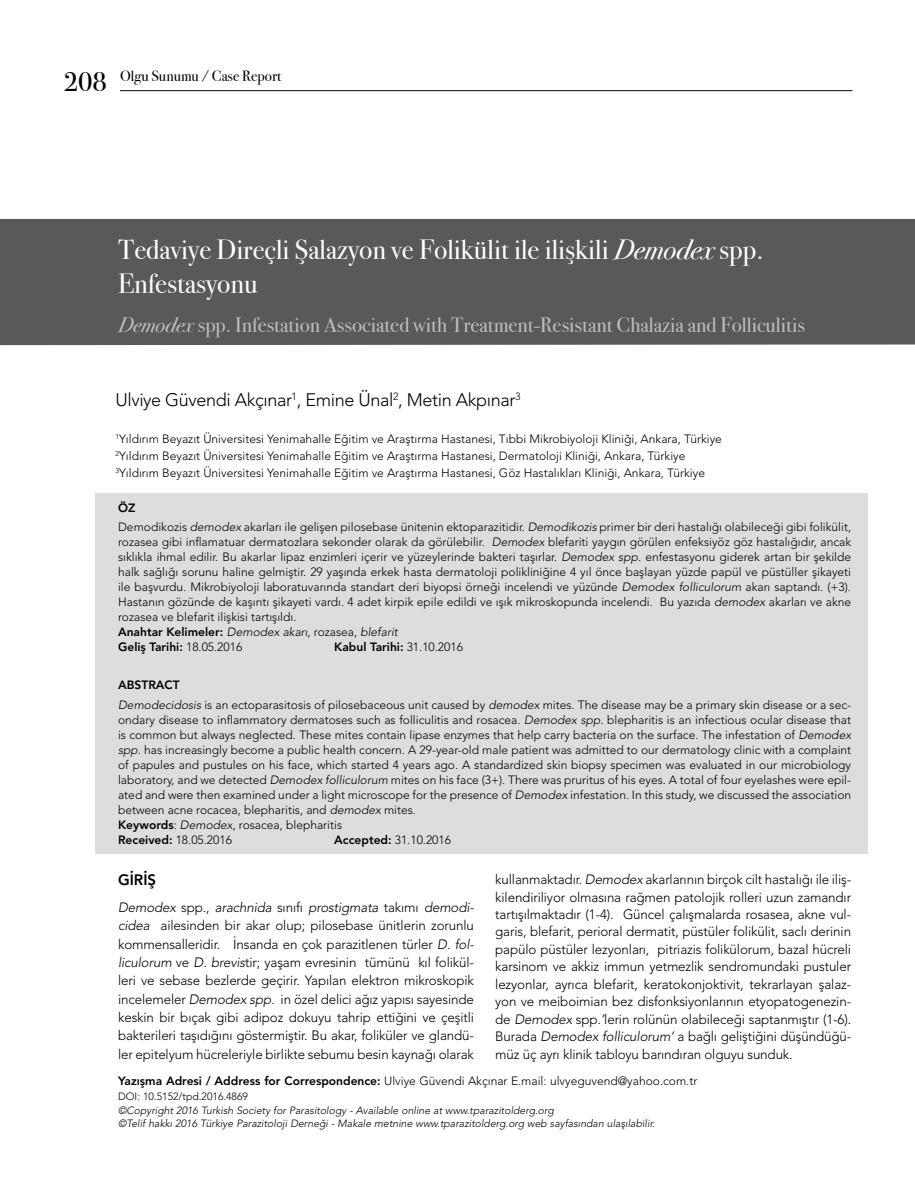
<style>
.page{position:relative;width:915px;height:1191px;background:#fff}
.page>*{position:absolute;margin:0;border:0;box-sizing:border-box;transform-origin:0 0}
.t1{font:27.75px/34.5px "Bodoni Svty Two ITCTT Book";color:#fff}
.t2{font:21px "Bodoni Svty Two ITCTT Book";color:#bcbec0}
.t3{font:300 18px "Avenir LT Std";letter-spacing:-.02em;color:#000}
.t4{font:15px "Bodoni Svty Two ITCTT Book";color:#000}
.t5{font:800 15px "Avenir LT Std";color:#000}
.t6{font:300 13.5px/17.4px "Avenir LT Std";letter-spacing:-.01em;color:#000;text-align:justify}
.t7{font:300 12px/15px "Avenir LT Std";color:#000}
.t8{font:800 12px "Avenir LT Std";color:#000}
.t9{font:italic 300 10.5px/13.5px "Avenir LT Std";color:#000}
.t10{font:300 10.5px "Avenir LT Std";color:#000}
.s1{font-size:27px}
.s2{font-family:"Bodoni Svty Two ITCTT Book Ita"}
.s3{font-weight:800}
.s4{font-style:italic}
.s5{font-weight:300}
</style>
<div class="page">
<div style="left:0;top:219px;width:914px;height:126px;background:#58595b"></div>
<div style="left:96px;top:493px;width:771px;height:360px;background:#dcddde"></div>
<hr style="left:120px;top:90px;width:732px;height:1px;background:#000">
<p class="t4" style="left:64px;top:64px;width:219px"><span class="s1">208</span> Olgu Sunumu / Case Report</p>
<h1 class="t1" style="left:118px;top:229px;width:646px">Tedaviye Direçli Şalazyon ve Folikülit ile ilişkili <span class="s2">Demodex</span> spp.<br>Enfestasyonu</h1>
<h2 class="t2" style="left:118px;top:307px;width:688px"><span class="s2">Demodex</span> spp. Infestation Associated with Treatment-Resistant Chalazia and Folliculitis</h2>
<h3 class="t3" style="left:115px;top:389px;width:406px">Ulviye Güvendi Akçınar<sup>1</sup>, Emine Ünal<sup>2</sup>, Metin Akpınar<sup>3</sup></h3>
<p class="t7" style="left:115px;top:430px;width:607px;line-height:17.1px"><sup>1</sup>Yıldırım Beyazıt Üniversitesi Yenimahalle Eğitim ve Araştırma Hastanesi, Tıbbi Mikrobiyoloji Kliniği, Ankara, Türkiye<br><sup>2</sup>Yıldırım Beyazıt Üniversitesi Yenimahalle Eğitim ve Araştırma Hastanesi, Dermatoloji Kliniği, Ankara, Türkiye<br><sup>3</sup>Yıldırım Beyazıt Üniversitesi Yenimahalle Eğitim ve Araştırma Hastanesi, Göz Hastalıkları Kliniği, Ankara, Türkiye</p>
<p class="t7" style="left:118px;top:498px;width:734px;line-height:19.2px"><span class="s3">ÖZ<br></span>Demodikozis <span class="s4">demodex</span> akarları ile gelişen pilosebase ünitenin ektoparazitidir. <span class="s4">Demodikozis</span> primer bir deri hastalığı olabileceği gibi folikülit,</p>
<p class="t7" style="left:118px;top:534px;width:734px">rozasea gibi inflamatuar dermatozlara sekonder olarak da görülebilir. <span class="s4">Demodex</span> blefariti yaygın görülen enfeksiyöz göz hastalığıdır, ancak sıklıkla ihmal edilir. Bu akarlar lipaz enzimleri içerir ve yüzeylerinde bakteri taşırlar. <span class="s4">Demodex spp.</span> enfestasyonu giderek artan bir şekilde halk sağlığı sorunu haline gelmiştir. 29 yaşında erkek hasta dermatoloji polikliniğine 4 yıl önce başlayan yüzde papül ve püstüller şikayeti ile başvurdu. Mikrobiyoloji laboratuvarında standart deri biyopsi örneği incelendi ve yüzünde <span class="s4">Demodex folliculorum</span> akarı saptandı. (+3).<br>Hastanın gözünde de kaşıntı şikayeti vardı. 4 adet kirpik epile edildi ve ışık mikroskopunda incelendi. Bu yazıda <span class="s4">demodex</span> akarları ve akne rozasea ve blefarit ilişkisi tartışıldı.<br><span class="s3">Anahtar Kelimeler:</span> <span class="s4">Demodex akarı</span>, rozasea, <span class="s4">blefarit<br></span><span class="s3">Geliş Tarihi:</span> 18.05.2016</p>
<p class="t8" style="left:334px;top:639px;width:130px">Kabul Tarihi: <span class="s5">31.10.2016</span></p>
<p class="t7" style="left:118px;top:675px;width:734px;line-height:19.2px"><span class="s3">ABSTRACT<br></span><span class="s4">Demodecidosis</span> is an ectoparasitosis of pilosebaceous unit caused by <span class="s4">demodex</span> mites. The disease may be a primary skin disease or a sec-</p>
<p class="t7" style="left:118px;top:712px;width:734px">ondary disease to inflammatory dermatoses such as folliculitis and rosacea. <span class="s4">Demodex spp.</span> blepharitis is an infectious ocular disease that is common but always neglected. These mites contain lipase enzymes that help carry bacteria on the surface. The infestation of <span class="s4">Demodex spp.</span> has increasingly become a public health concern. A 29-year-old male patient was admitted to our dermatology clinic with a complaint of papules and pustules on his face, which started 4 years ago. A standardized skin biopsy specimen was evaluated in our microbiology laboratory, and we detected <span class="s4">Demodex folliculorum</span> mites on his face (3+). There was pruritus of his eyes. A total of four eyelashes were epil&shy;ated and were then examined under a light microscope for the presence of <span class="s4">Demodex</span> infestation. In this study, we discussed the association between acne rocacea, blepharitis, and <span class="s4">demodex</span> mites.<br><span class="s3">Keywords</span>: <span class="s4">Demodex</span>, rosacea, blepharitis<br><span class="s3">Received:</span> 18.05.2016</p>
<p class="t7" style="left:334px;top:832px;width:118px"><span class="s3">Accepted:</span> 31.10.2016</p>
<p class="t5" style="left:118px;top:871px;width:40px">GİRİŞ</p>
<p class="t6" style="left:118px;top:898px;width:357px;line-height:18.3px"><span class="s4">Demodex</span> spp., <span class="s4">arachnida</span> sınıfı <span class="s4">prostigmata</span> takımı <span class="s4">demodi&shy;cidea</span> ailesinden bir akar olup; pilosebase ünitlerin zorunlu kommensalleridir. İnsanda en çok parazitlenen türler <span class="s4">D. fol&shy;liculorum</span> ve <span class="s4">D. brevis</span>tir; yaşam evresinin tümünü kıl folikül&shy;leri ve sebase bezlerde geçirir. Yapılan elektron mikroskopik incelemeler <span class="s4">Demodex spp.</span> in özel delici ağız yapısı sayesinde keskin bir bıçak gibi adipoz dokuyu tahrip ettiğini ve çeşitli bakterileri taşıdığını göstermiştir. Bu akar, foliküler ve glandü&shy;ler epitelyum hücreleriyle birlikte sebumu besin kaynağı olarak</p>
<p class="t6" style="left:495px;top:870px;width:357px">kullanmaktadır. <span class="s4">Demodex</span> akarlarının birçok cilt hastalığı ile iliş&shy;kilendiriliyor olmasına rağmen patolojik rolleri uzun zamandır tartışılmaktadır (1-4). Güncel çalışmalarda rosasea, akne vul&shy;garis, blefarit, perioral dermatit, püstüler folikülit, saclı derinin papülo püstüler lezyonları, pitriazis folikülorum, bazal hücreli karsinom ve akkiz immun yetmezlik sendromundaki pustuler lezyonlar, ayrıca blefarit, keratokonjoktivit, tekrarlayan şalaz&shy;yon ve meiboimian bez disfonksiyonlarının etyopatogenezin&shy;de <span class="s4">Demodex</span> spp<span class="s4">.’</span>lerin rolünün olabileceği saptanmıştır (1-6).<br>Burada <span class="s4">Demodex folliculorum’</span> a bağlı geliştiğini düşündüğü&shy;müz üç ayrı klinik tabloyu barındıran olguyu sunduk.</p>
<p class="t7" style="left:118px;top:1072px;width:580px"><span class="s3">Yazışma Adresi / Address for Correspondence:</span> Ulviye Güvendi Akçınar E.mail: ulvyeguvend@yahoo.com.tr</p>
<p class="t10" style="left:118px;top:1090px;width:131px">DOI: 10.5152/tpd.2016.4869</p>
<p class="t9" style="left:118px;top:1103px;width:538px">©Copyright 2016 Turkish Society for Parasitology - Available online at www.tparazitolderg.org<br>©Telif hakkı 2016 Türkiye Parazitoloji Derneği - Makale metnine www.tparazitolderg.org web sayfasından ulaşılabilir.</p>
</div>
